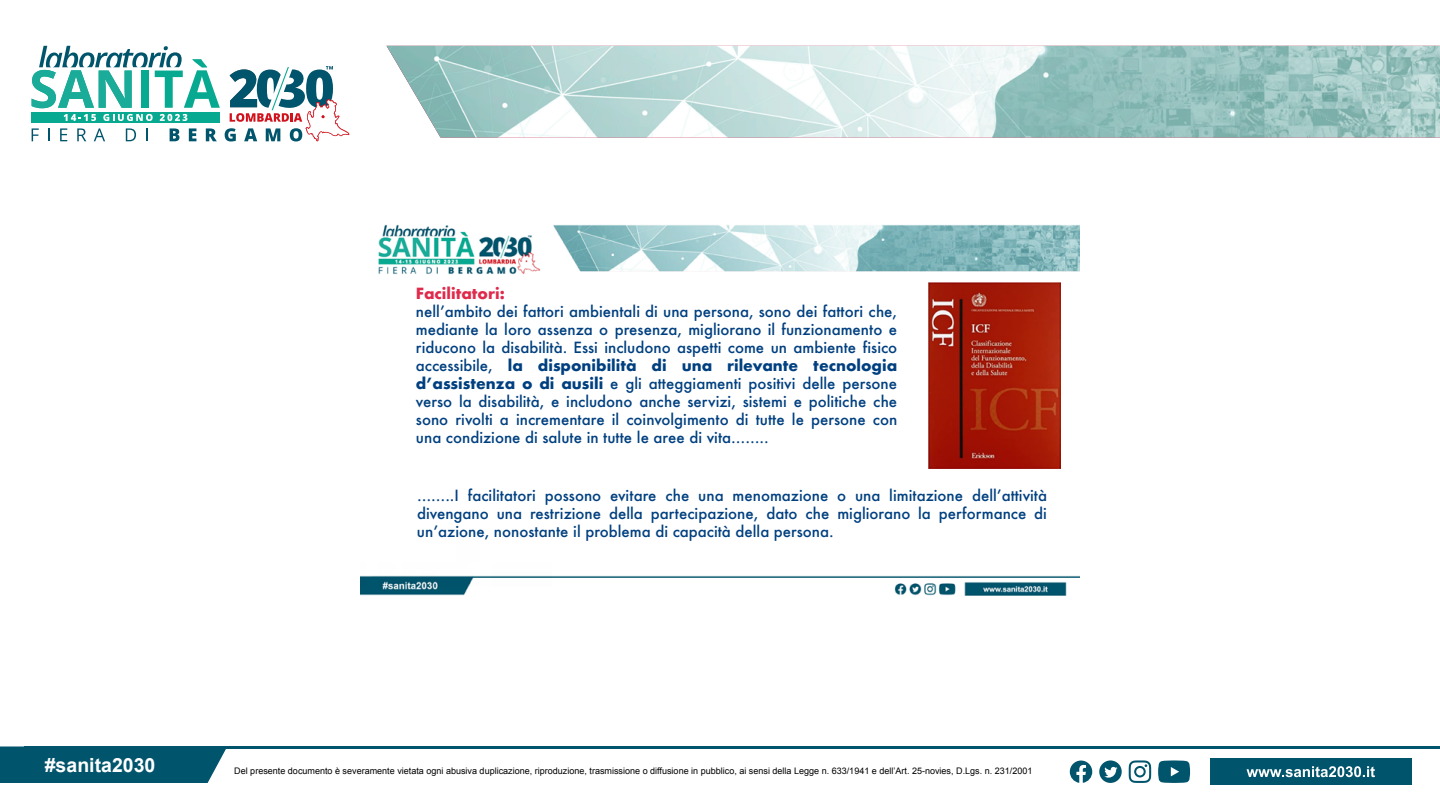
<style>
.page{position:relative;width:1440px;height:810px;background:#fff}
.page>*{position:absolute;margin:0;border:0;box-sizing:border-box;transform-origin:0 0}
.t1{font:700 19.5px "Arial";color:#fff}
.t2{font:500 15px/18px "Futura";color:#004080;text-align:justify}
.t3{font:700 15px "Futura";color:#df2a4b}
.t4{font:9px "Arial";color:#000}
.s1{font-weight:700}
</style>
<div class="page">
<img style="left:386px;top:46px;width:1054px;height:92px">
<svg style="left:32px;top:46px;width:317px;height:95px"></svg>
<div style="left:0;top:746px;width:226px;height:37px;background:#00546b"></div>
<div style="left:1210px;top:759px;width:201px;height:26px;background:#00546b"></div>
<hr style="left:24px;top:746px;width:1416px;height:3px;background:#00546b">
<svg style="left:1247px;top:766px;width:128px;height:11px"></svg>
<svg style="left:1129px;top:760px;width:22px;height:23px"></svg>
<svg style="left:1158px;top:760px;width:32px;height:23px"></svg>
<svg style="left:1070px;top:761px;width:22px;height:22px"></svg>
<svg style="left:1099px;top:760px;width:23px;height:23px"></svg>
<img style="left:360px;top:224px;width:720px;height:372px">
<img style="left:928px;top:282px;width:132px;height:187px">
<p class="t3" style="left:416px;top:283px;width:90px">Facilitatori:</p>
<p class="t2" style="left:416px;top:303px;width:483px">nell’ambito dei fattori ambientali di una persona, sono dei fattori che, mediante la loro assenza o presenza, migliorano il funzionamento e riducono la disabilità. Essi includono aspetti come un ambiente fisico accessibile, <span class="s1">la disponibilità di una rilevante tecnologia d’assistenza o di ausili</span> e gli atteggiamenti positivi delle persone verso la disabilità, e includono anche servizi, sistemi e politiche che sono rivolti a incrementare il coinvolgimento di tutte le persone con una condizione di salute in tutte le aree di vita……..</p>
<p class="t2" style="left:417px;top:486px;width:632px">……..I facilitatori possono evitare che una menomazione o una limitazione dell’attività divengano una restrizione della partecipazione, dato che migliorano la performance di un’azione, nonostante il problema di capacità della persona.</p>
<h1 class="t1" style="left:45px;top:752px;width:112px">#sanita2030</h1>
<p class="t4" style="left:234px;top:765px;width:800px">Del presente documento è severamente vietata ogni abusiva duplicazione, riproduzione, trasmissione o diffusione in pubblico, ai sensi della Legge n. 633/1941 e dell’Art. 25-novies, D.Lgs. n. 231/2001</p>
</div>
